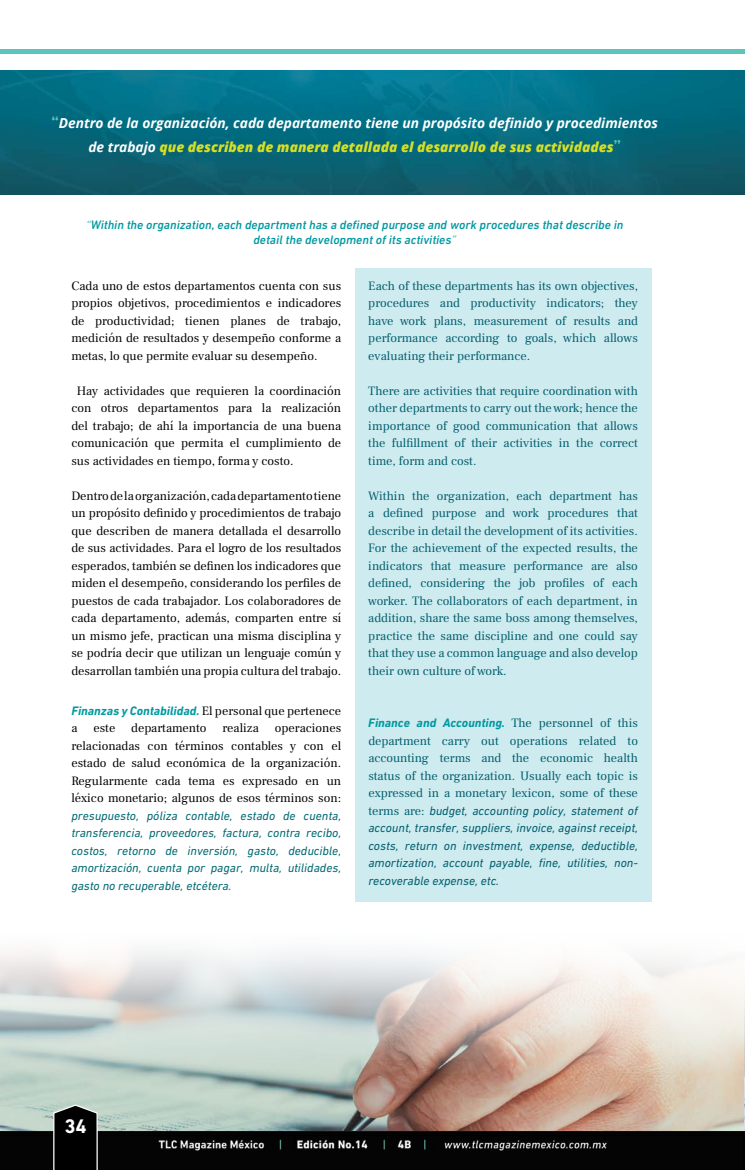
<style>
.page{position:relative;width:745px;height:1170px;background:#fff}
.page>*{position:absolute;margin:0;border:0;box-sizing:border-box;transform-origin:0 0}
.t1{font:700 20px "DIN Next CYR";color:#fff}
.t2{font:italic 700 13.75px/23.8px "Open Sans";color:#fff;text-align:center}
.t3{font:12.5px/17.5px "Frank Ruhl Libre";color:#000;text-align:justify}
.t4{font:12.5px/17.5px "Frank Ruhl Libre";color:#015e6d;text-align:justify}
.t5{font:italic 12.5px/17.5px "DIN Next CYR";color:#015e6d;text-align:justify}
.t6{font:italic 12.5px/17.5px "DIN Next CYR";color:#016a72;text-align:justify}
.t7{font:italic 500 12.5px/15px "DIN Next CYR";color:#0099a2;text-align:center}
.t8{font:italic 700 12.5px "DIN Next CYR";color:#0099a2}
.s1{font-family:"Santas Big Secret BB";font-weight:400;font-style:normal;font-size:17.5px;color:#5cc4bd}
.s2{font-weight:800;color:#d7df23}
.s3{font-family:"Santas Big Secret BB";font-weight:400;font-style:normal;font-size:17.5px;color:#56c2b4}
.s4{color:#5cc4bd}
.s5{font-family:"Frank Ruhl Libre";font-weight:400;font-style:normal;color:#000}
.s6{font-family:"Frank Ruhl Libre";font-weight:400;font-style:normal;color:#015e6d}
.s7{font-family:"Frank Ruhl Libre";font-style:normal}
</style>
<div class="page">
<img style="left:0;top:950px;width:744px;height:181px">
<div style="left:354px;top:268px;width:297px;height:634px;background:#ceebef"></div>
<img style="left:0;top:71px;width:744px;height:123px">
<img style="left:744px;top:983px;width:1px;height:148px">
<img style="left:0;top:1131px;width:745px;height:38px">
<svg style="left:53px;top:1103px;width:45px;height:66px;background:#212322"></svg>
<div style="left:0;top:49px;width:744px;height:5px;background:#5cc4bd"></div>
<p class="t2" style="left:51px;top:111px;width:607px"><span class="s1">“</span>Dentro de la organización, cada departamento tiene un propósito definido y procedimientos de trabajo <span class="s2">que describen de manera detallada el desarrollo de sus actividades</span><span class="s3">”</span></p>
<p class="t7" style="left:86px;top:217px;width:538px"><span class="s4">“</span>Within the organization, each department has a defined purpose and work procedures that describe in detail the development of its activities<span class="s4">”</span></p>
<p class="t3" style="left:71px;top:277px;width:271px">Cada uno de estos departamentos cuenta con sus propios objetivos, procedimientos e indicadores de productividad; tienen planes de trabajo, medición de resultados y desempeño conforme a metas, lo que permite evaluar su desempeño.</p>
<p class="t3" style="left:71px;top:382px;width:271px;text-indent:5px">Hay actividades que requieren la coordinación con otros departamentos para la realización del trabajo; de ahí la importancia de una buena comunicación que permita el cumplimiento de sus actividades en tiempo, forma y costo.</p>
<p class="t3" style="left:71px;top:487px;width:271px">Dentro de la organización, cada departamento tiene un propósito definido y procedimientos de trabajo que describen de manera detallada el desarrollo de sus actividades. Para el logro de los resultados esperados, también se definen los indicadores que miden el desempeño, considerando los perfiles de puestos de cada trabajador. Los colaboradores de cada departamento, además, comparten entre sí un mismo jefe, practican una misma disciplina y se podría decir que utilizan un lenguaje común y desarrollan también una propia cultura del trabajo.</p>
<p class="t8" style="left:71px;top:703px;width:271px">Finanzas y Contabilidad. <span class="s5">El personal que pertenece</span></p>
<p class="t3" style="left:71px;top:719px;width:8px">a</p>
<p class="t3" style="left:93px;top:719px;width:23px">este</p>
<p class="t3" style="left:131px;top:719px;width:77px">departamento</p>
<p class="t3" style="left:222px;top:719px;width:38px">realiza</p>
<p class="t3" style="left:71px;top:719px;width:271px;text-indent:203px">operaciones relacionadas con términos contables y con el estado de salud económica de la organización.<br>Regularmente cada tema es expresado en un léxico monetario; algunos de esos términos son:</p>
<p class="t6" style="left:71px;top:806px;width:271px">presupuesto, póliza contable, estado de cuenta, transferencia, proveedores, factura, contra recibo, costos, retorno de inversión, gasto, deducible, amortización, cuenta por pagar, multa, utilidades, gasto no recuperable, etcétera.</p>
<p class="t4" style="left:368px;top:277px;width:271px">Each of these departments has its own objectives, procedures and productivity indicators; they have work plans, measurement of results and performance according to goals, which allows evaluating their performance.</p>
<p class="t4" style="left:368px;top:382px;width:271px">There are activities that require coordination with other departments to carry out the work; hence the importance of good communication that allows the fulfillment of their activities in the correct time, form and cost.</p>
<p class="t4" style="left:368px;top:487px;width:271px">Within the organization, each department has a defined purpose and work procedures that describe in detail the development of its activities.<br>For the achievement of the expected results, the indicators that measure performance are also defined, considering the job profiles of each worker. The collaborators of each department, in addition, share the same boss among themselves, practice the same discipline and one could say that they use a common language and also develop their own culture of work.</p>
<p class="t8" style="left:368px;top:715px;width:271px">Finance and Accounting. <span class="s6">The personnel of this</span></p>
<p class="t4" style="left:368px;top:732px;width:271px">department carry out operations related to accounting terms and the economic health status of the organization. Usually each topic is expressed in a monetary lexicon, some of these</p>
<p class="t5" style="left:368px;top:801px;width:271px"><span class="s7">terms are:</span> budget, accounting policy, statement of account, transfer, suppliers, invoice, against receipt, costs, return on investment, expense, deductible, amortization, account payable, fine, utilities, non&shy;recoverable expense, etc.</p>
<h1 class="t1" style="left:64px;top:1114px;width:24px">34</h1>
</div>
